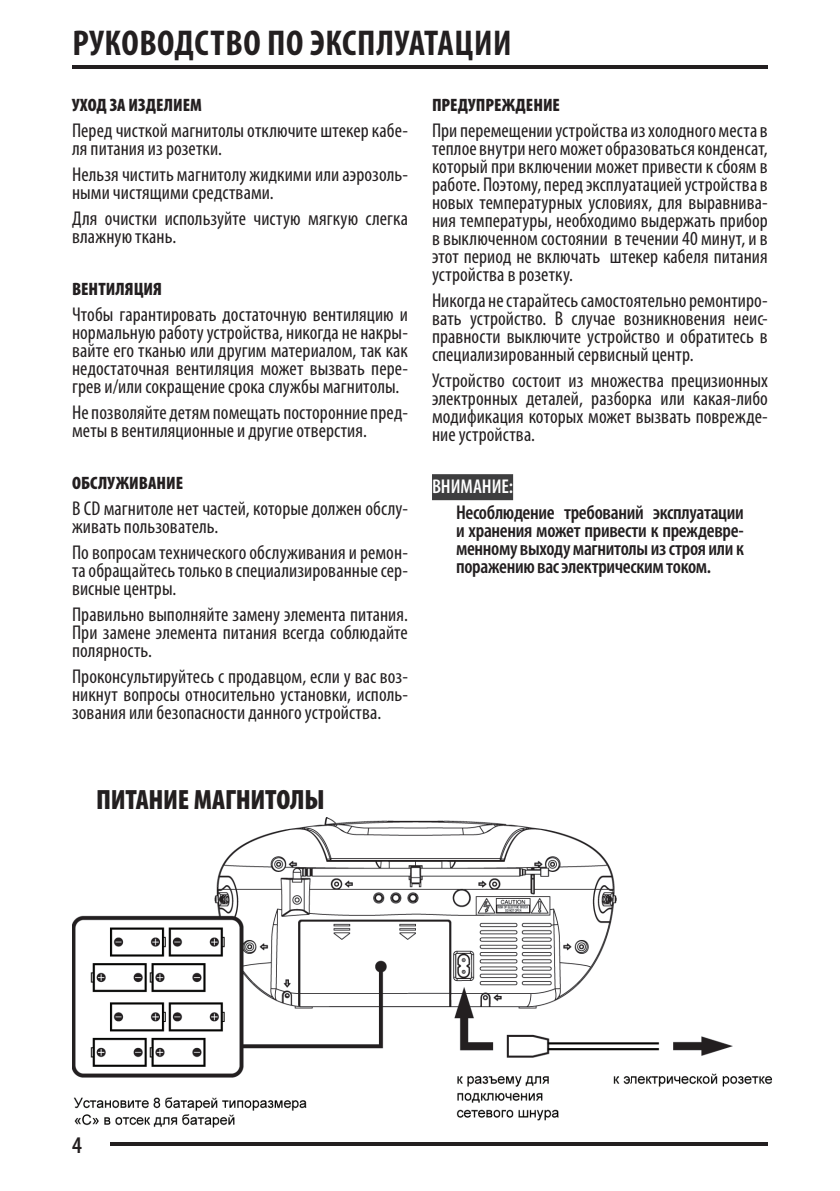
<style>
.page{position:relative;width:840px;height:1191px;background:#fff}
.page>*{position:absolute;margin:0;border:0;box-sizing:border-box;transform-origin:0 0}
.t1{font:700 condensed 36px "Myriad Pro";letter-spacing:.035em;color:#231f20}
.t2{font:900 condensed 28px "Myriad Pro";letter-spacing:-.015em;color:#231f20}
.t3{font:600 condensed 24px "Myriad Pro";color:#231f20}
.t4{font:condensed 20px/18px "Myriad Pro";letter-spacing:.005em;color:#231f20;text-align:justify}
.t5{font:600 condensed 20px/18px "Myriad Pro";letter-spacing:-.015em;color:#231f20;text-align:justify}
.t6{font:600 condensed 20px "Myriad Pro";letter-spacing:-.005em;color:#fff}
.t7{font:900 condensed 18px "Myriad Pro";color:#231f20}
</style>
<div class="page">
<hr style="left:72px;top:65px;width:695px;height:3px;background:#231f20">
<div style="left:432px;top:474px;width:81px;height:26px;background:#3e3e3f"></div>
<hr style="left:110px;top:1142px;width:657px;height:3px;background:#231f20">
<img style="left:72px;top:818px;width:699px;height:310px">
<h1 class="t1" style="left:72px;top:20px;width:440px">Руководство по эксплуатации</h1>
<p class="t7" style="left:72px;top:93px;width:131px">УХОД ЗА ИЗДЕЛИЕМ</p>
<p class="t4" style="left:72px;top:121px;width:337px">Перед чисткой магнитолы отключите штекер кабе&shy;ля питания из розетки.</p>
<p class="t4" style="left:72px;top:165px;width:337px">Нельзя чистить магнитолу жидкими или аэрозоль&shy;ными чистящими средствами.</p>
<p class="t4" style="left:72px;top:209px;width:337px">Для очистки используйте чистую мягкую слегка влажную ткань.</p>
<p class="t7" style="left:72px;top:277px;width:91px">ВЕНТИЛЯЦИЯ</p>
<p class="t4" style="left:72px;top:305px;width:337px">Чтобы гарантировать достаточную вентиляцию и нормальную работу устройства, никогда не накры&shy;вайте его тканью или другим материалом, так как недостаточная вентиляция может вызвать пере&shy;грев и/или сокращение срока службы магнитолы.</p>
<p class="t4" style="left:72px;top:403px;width:337px">Не позволяйте детям помещать посторонние пред&shy;меты в вентиляционные и другие отверстия.</p>
<p class="t7" style="left:72px;top:471px;width:112px">ОБСЛУЖИВАНИЕ</p>
<p class="t4" style="left:72px;top:499px;width:337px">В CD магнитоле нет частей, которые должен обслу&shy;живать пользователь.</p>
<p class="t4" style="left:72px;top:543px;width:337px">По вопросам технического обслуживания и ремон&shy;та обращайтесь только в специализированные сер&shy;висные центры.</p>
<p class="t4" style="left:72px;top:605px;width:337px">Правильно выполняйте замену элемента питания.<br>При замене элемента питания всегда соблюдайте полярность.</p>
<p class="t4" style="left:72px;top:667px;width:337px">Проконсультируйтесь с продавцом, если у вас воз&shy;никнут вопросы относительно установки, исполь&shy;зования или безопасности данного устройства.</p>
<p class="t7" style="left:432px;top:93px;width:129px">ПРЕДУПРЕЖДЕНИЕ</p>
<p class="t4" style="left:432px;top:121px;width:337px">При перемещении устройства из холодного места в теплое внутри него может образоваться конденсат, который при включении может привести к сбоям в работе. Поэтому, перед эксплуатацией устройства в новых температурных условиях, для выравнива&shy;ния температуры, необходимо выдержать прибор в выключенном состоянии в течении 40 минут, и в этот период не включать штекер кабеля питания устройства в розетку.</p>
<p class="t4" style="left:432px;top:291px;width:337px">Никогда не старайтесь самостоятельно ремонтиро&shy;вать устройство. В случае возникновения неис&shy;правности выключите устройство и обратитесь в специализированный сервисный центр.</p>
<p class="t4" style="left:432px;top:371px;width:337px">Устройство состоит из множества прецизионных электронных деталей, разборка или какая-либо модификация которых может вызвать поврежде&shy;ние устройства.</p>
<p class="t6" style="left:432px;top:474px;width:83px">ВНИМАНИЕ:</p>
<p class="t5" style="left:456px;top:503px;width:289px">Несоблюдение требований эксплуатации и хранения может привести к преждевре&shy;менному выходу магнитолы из строя или к поражению вас электрическим током.</p>
<h2 class="t2" style="left:96px;top:782px;width:154px">ПИТАНИЕ магнитол</h2>
<h2 class="t2" style="left:304px;top:782px;width:22px">ы</h2>
<p class="t3" style="left:72px;top:1130px;width:11px">4</p>
</div>
